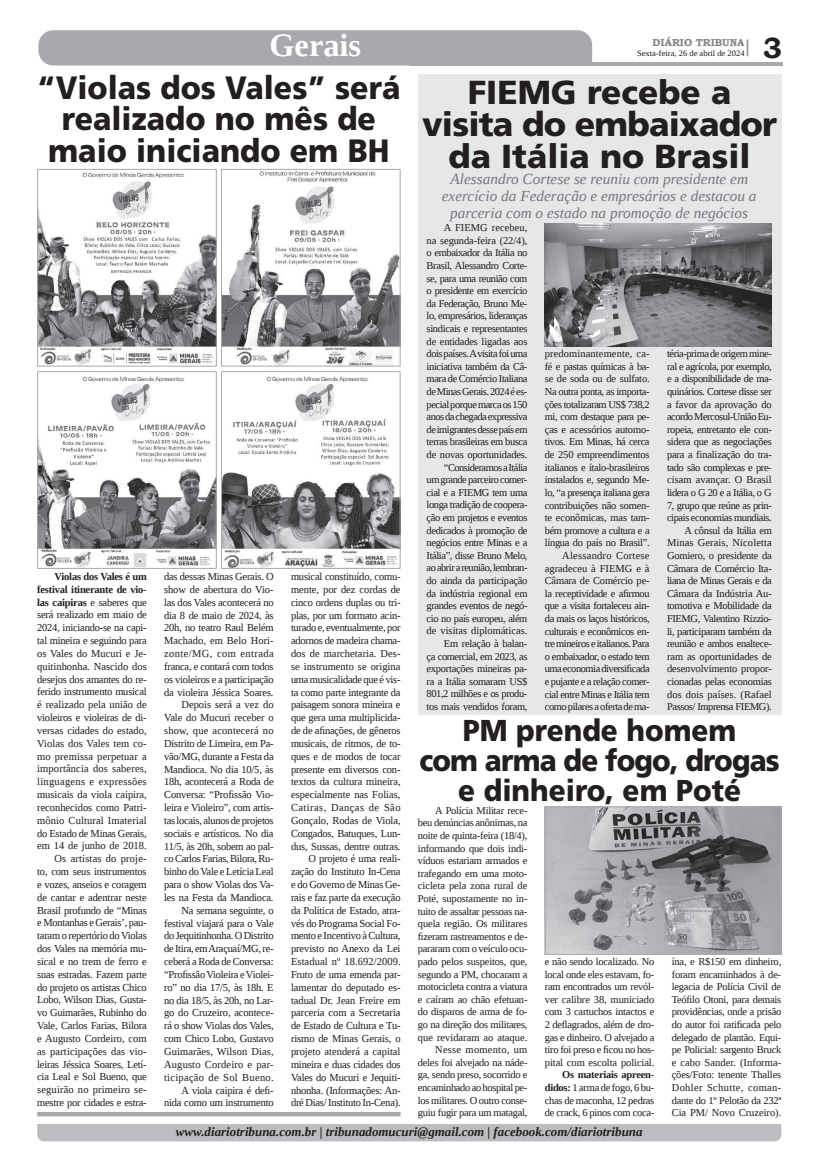
<style>
.page{position:relative;width:821px;height:1166px;background:#fff}
.page>*{position:absolute;margin:0;border:0;box-sizing:border-box;transform-origin:0 0}
.t1{font:900 33.69px "Frutiger LT Std";letter-spacing:-.025em;color:#231f20}
.t2{font:900 33.25px "Frutiger LT Std";color:#231f20}
.t3{font:700 32.38px "Liberation Serif";color:#fff}
.t4{font:900 32.29px/31.8px "Frutiger LT Std";color:#231f20;text-align:center;scale:.94 1}
.t5{font:900 30.19px/30px "Frutiger LT Std";color:#231f20;text-align:center;scale:.92 1}
.t6{font:700 29.31px "Bookman Old Style";color:#231f20}
.t7{font:italic 15.31px/17.1px "Liberation Serif";color:#76787b;text-align:center}
.t8{font:italic 700 12.95px "Liberation Serif";color:#231f20}
.t9{font:10.67px/12.9px "Liberation Serif";letter-spacing:-.02em;color:#231f20;text-align:right}
.t10{font:10.5px/12.6px "Liberation Serif";letter-spacing:-.03em;color:#231f20;text-align:right}
.t11{font:700 10.06px "Bookman Old Style";color:#808285}
.t12{font:8.4px "Liberation Serif";color:#231f20}
.s1{font-weight:700}
</style>
<div class="page">
<hr style="left:409px;top:62px;width:374px;height:3px;background:#a8a9ad">
<div style="left:38px;top:30px;width:554px;height:35px;background:#a8a9ad"></div>
<svg style="left:747px;top:39px;width:1px;height:17px"></svg>
<div style="left:37px;top:1124px;width:744px;height:17px;background:#bcbdc0"></div>
<div style="left:418px;top:74px;width:363px;height:641px;background:#e6e7e9"></div>
<img style="left:223px;top:171px;width:176px;height:193px">
<div style="left:221px;top:169px;width:180px;height:197px;border:1px solid #a8a9ad"></div>
<img style="left:39px;top:376px;width:176px;height:191px">
<div style="left:37px;top:371px;width:180px;height:198px;border:1px solid #a8a9ad"></div>
<img style="left:223px;top:376px;width:176px;height:191px">
<div style="left:221px;top:371px;width:180px;height:198px;border:1px solid #a8a9ad"></div>
<img style="left:39px;top:172px;width:176px;height:192px">
<div style="left:37px;top:169px;width:180px;height:197px;border:1px solid #a8a9ad"></div>
<img style="left:545px;top:224px;width:227px;height:122px">
<hr style="left:37px;top:1112px;width:364px;height:4px;background:#a8a9ad">
<img style="left:547px;top:808px;width:232px;height:145px">
<div style="left:545px;top:806px;width:236px;height:149px;border:1px solid #a8a9ad"></div>
<h3 class="t3" style="left:269px;top:24px;width:93px">Gerais</h3>
<h3 class="t4" style="left:37px;top:71px;width:388px">“Violas dos Vales” será realizado no mês de maio iniciando em BH</h3>
<p class="t9" style="left:37px;top:570px;width:111px"><span class="s1">Violas dos Vales é um festival itinerante de vio&shy;las caipiras</span> e saberes que será realizado em maio de<br>2024, iniciando-se na capi&shy;tal mineira e seguindo para os Vales do Mucuri e Je&shy;quitinhonha. Nascido dos desejos dos amantes do re&shy;ferido instrumento musical é realizado pela união de violeiros e violeiras de di&shy;versas cidades do estado,<br>Violas dos Vales tem co&shy;mo premissa perpetuar a importância dos saberes, linguagens e expressões musicais da viola caipira, reconhecidos como Patri&shy;mônio Cultural Imaterial do Estado de Minas Gerais, em 14 de junho de 2018.<br>Os artistas do proje-<br>to, com seus instrumentos e vozes, anseios e coragem de cantar e adentrar neste<br>Brasil profundo de “Minas e Montanhas e Gerais’, pau&shy;taram o repertório do Violas dos Vales na memória mu&shy;sical e no trem de ferro e suas estradas. Fazem parte do projeto os artistas Chico<br>Lobo, Wilson Dias, Gusta&shy;vo Guimarães, Rubinho do<br>Vale, Carlos Farias, Bilora e Augusto Cordeiro, com as participações das vio&shy;leiras Jéssica Soares, Letí&shy;cia Leal e Sol Bueno, que seguirão no primeiro se&shy;mestre por cidades e estra-</p>
<p class="t9" style="left:164px;top:570px;width:111px">das dessas Minas Gerais. O show de abertura do Vio&shy;las dos Vales acontecerá no dia 8 de maio de 2024, às<br>20h, no teatro Raul Belém<br>Machado, em Belo Hori&shy;zonte/MG, com entrada franca, e contará com todos os violeiros e a participação da violeira Jéssica Soares.<br>Depois será a vez do<br>Vale do Mucuri receber o show, que acontecerá no<br>Distrito de Limeira, em Pa&shy;vão/MG, durante a Festa da<br>Mandioca. No dia 10/5, às<br>18h, acontecerá a Roda de<br>Conversa: “Profissão Vio&shy;leira e Violeiro”, com artis&shy;tas locais, alunos de projetos sociais e artísticos. No dia<br>11/5, às 20h, sobem ao pal&shy;co Carlos Farias, Bilora, Ru&shy;binho do Vale e Letícia Leal para o show Violas dos Va&shy;les na Festa da Mandioca.<br>Na semana seguinte, o festival viajará para o Vale do Jequitinhonha. O Distrito de Itira, em Araçuaí/MG, re&shy;ceberá a Roda de Conversa: “Profissão Violeira e Violei&shy;ro” no dia 17/5, às 18h. E no dia 18/5, às 20h, no Lar&shy;go do Cruzeiro, acontece&shy;rá o show Violas dos Vales, com Chico Lobo, Gustavo<br>Guimarães, Wilson Dias,<br>Augusto Cordeiro e par&shy;ticipação de Sol Bueno.<br>A viola caipira é defi&shy;nida como um instrumento</p>
<p class="t9" style="left:291px;top:570px;width:111px">musical constituído, comu&shy;mente, por dez cordas de cinco ordens duplas ou tri&shy;plas, por um formato acin&shy;turado e, eventualmente, por adornos de madeira chama&shy;dos de marchetaria. Des&shy;se instrumento se origina uma musicalidade que é vis&shy;ta como parte integrante da paisagem sonora mineira e que gera uma multiplicida&shy;de de afinações, de gêneros musicais, de ritmos, de to&shy;ques e de modos de tocar presente em diversos con&shy;textos da cultura mineira, especialmente nas Folias,<br>Catiras, Danças de São<br>Gonçalo, Rodas de Viola,<br>Congados, Batuques, Lun&shy;dus, Sussas, dentre outras.<br>O projeto é uma reali&shy;zação do Instituto In-Cena e do Governo de Minas Ge&shy;rais e faz parte da execução da Política de Estado, atra&shy;vés do Programa Social Fo&shy;mento e Incentivo à Cultura, previsto no Anexo da Lei<br>Estadual nº 18.692/2009.<br>Fruto de uma emenda par&shy;lamentar do deputado es&shy;tadual Dr. Jean Freire em parceria com a Secretaria de Estado de Cultura e Tu&shy;rismo de Minas Gerais, o projeto atenderá a capital mineira e duas cidades dos<br>Vales do Mucuri e Jequiti&shy;nhonha. (Informações: An&shy;dré Dias/ Instituto In-Cena).</p>
<p class="t11" style="left:653px;top:35px;width:93px">DIÁRIO TRIBUNA</p>
<p class="t12" style="left:637px;top:48px;width:109px">Sexta-feira, 26 de abril de 2024</p>
<h3 class="t6" style="left:763px;top:27px;width:21px">3</h3>
<h2 class="t2" style="left:468px;top:72px;width:265px">FIEMG recebe a</h2>
<h1 class="t1" style="left:422px;top:104px;width:356px">visita do embaixador</h1>
<h2 class="t2" style="left:448px;top:136px;width:304px">da Itália no Brasil</h2>
<h3 class="t7" style="left:442px;top:170px;width:316px">Alessandro Cortese se reuniu com presidente em exercício da Federação e empresários e destacou a parceria com o estado na promoção de negócios</h3>
<p class="t10" style="left:427px;top:221px;width:102px">A FIEMG recebeu,<br>na segunda-feira (22/4), o embaixador da Itália no<br>Brasil, Alessandro Corte&shy;se, para uma reunião com o presidente em exercício da Federação, Bruno Me&shy;lo, empresários, lideranças sindicais e representantes de entidades ligadas aos dois países. A visita foi uma iniciativa também da Câ&shy;mara de Comércio Italiana de Minas Gerais. 2024 é es&shy;pecial porque marca os 150 anos da chegada expressiva de imigrantes desse país em terras brasileiras em busca de novas oportunidades. “Consideramos a Itália<br>um grande parceiro comer&shy;cial e a FIEMG tem uma longa tradição de coopera&shy;ção em projetos e eventos dedicados à promoção de negócios entre Minas e a<br>Itália”, disse Bruno Melo, ao abrir a reunião, lembran&shy;do ainda da participação da indústria regional em grandes eventos de negó&shy;cio no país europeu, além de visitas diplomáticas.<br>Em relação à balan-<br>ça comercial, em 2023, as exportações mineiras pa&shy;ra a Itália somaram US$<br>801,2 milhões e os produ&shy;tos mais vendidos foram,</p>
<p class="t10" style="left:545px;top:347px;width:106px">predominantemente, ca&shy;fé e pastas químicas à ba&shy;se de soda ou de sulfato.<br>Na outra ponta, as importa&shy;ções totalizaram US$ 738,2 mi, com destaque para pe&shy;ças e acessórios automo&shy;tivos. Em Minas, há cerca de 250 empreendimentos italianos e ítalo-brasileiros instalados e, segundo Me&shy;lo, “a presença italiana gera contribuições não somen&shy;te econômicas, mas tam&shy;bém promove a cultura e a língua do país no Brasil”.<br>Alessandro Cortese agradeceu à FIEMG e à<br>Câmara de Comércio pe&shy;la receptividade e afirmou que a visita fortaleceu ain&shy;da mais os laços históricos, culturais e econômicos en&shy;tre mineiros e italianos. Para o embaixador, o estado tem uma economia diversificada e pujante e a relação comer&shy;cial entre Minas e Itália tem como pilares a oferta de ma-</p>
<p class="t10" style="left:667px;top:347px;width:106px">téria-prima de origem mine&shy;ral e agrícola, por exemplo, e a disponibilidade de ma&shy;quinários. Cortese disse ser a favor da aprovação do acordo Mercosul-União Eu&shy;ropeia, entretanto ele con&shy;sidera que as negociações para a finalização do tra&shy;tado são complexas e pre&shy;cisam avançar. O Brasil lidera o G 20 e a Itália, o G<br>7, grupo que reúne as prin&shy;cipais economias mundiais.<br>A cônsul da Itália em<br>Minas Gerais, Nicoletta<br>Gomiero, o presidente da<br>Câmara de Comércio Ita&shy;liana de Minas Gerais e da<br>Câmara da Indústria Au&shy;tomotiva e Mobilidade da<br>FIEMG, Valentino Rizzio&shy;li, participaram também da reunião e ambos enaltece&shy;ram as oportunidades de desenvolvimento propor&shy;cionadas pelas economias dos dois países. (Rafael<br>Passos/ Imprensa FIEMG).</p>
<h3 class="t5" style="left:419px;top:715px;width:393px">PM prende homem<br>com arma de fogo, drogas e dinheiro, em Poté</h3>
<p class="t10" style="left:418px;top:804px;width:111px">A Polícia Militar rece-<br>beu denúncias anônimas, na noite de quinta-feira (18/4), informando que dois indi&shy;víduos estariam armados e trafegando em uma moto&shy;cicleta pela zona rural de<br>Poté, supostamente no in&shy;tuito de assaltar pessoas na&shy;quela região. Os militares fizeram rastreamentos e de&shy;pararam com o veículo ocu&shy;pado pelos suspeitos, que, segundo a PM, chocaram a motocicleta contra a viatura e caíram ao chão efetuan&shy;do disparos de arma de fo&shy;go na direção dos militares, que revidaram ao ataque.<br>Nesse momento, um deles foi alvejado na náde&shy;ga, sendo preso, socorrido e encaminhado ao hospital pe&shy;los militares. O outro conse&shy;guiu fugir para um matagal,</p>
<p class="t10" style="left:672px;top:955px;width:111px;text-align:justify">ína, e R$150 em dinheiro, foram encaminhados à de&shy;legacia de Polícia Civil de Teófilo Otoni, para demais providências, onde a prisão do autor foi ratificada pelo delegado de plantão. Equi&shy;pe Policial: sargento Bruck e cabo Sander. (Informa&shy;ções/Foto: tenente Thalles Dohler Schutte, coman&shy;dante do 1º Pelotão da 232ª Cia PM/ Novo Cruzeiro).</p>
<p class="t10" style="left:545px;top:955px;width:111px;text-align:justify">e não sendo localizado. No local onde eles estavam, fo&shy;ram encontrados um revól&shy;ver calibre 38, municiado com 3 cartuchos intactos e 2 deflagrados, além de dro&shy;gas e dinheiro. O alvejado a tiro foi preso e ficou no hos&shy;pital com escolta policial.</p>
<p class="t10" style="left:545px;top:1068px;width:111px;text-align:justify;text-indent:17px"><span class="s1">Os materiais apreen&shy;didos:</span> 1 arma de fogo, 6 bu&shy;chas de maconha, 12 pedras de crack, 6 pinos com coca-</p>
<p class="t8" style="left:176px;top:1123px;width:468px">www.diariotribuna.com.br | tribunadomucuri@gmail.com | facebook.com/diariotribuna</p>
</div>
